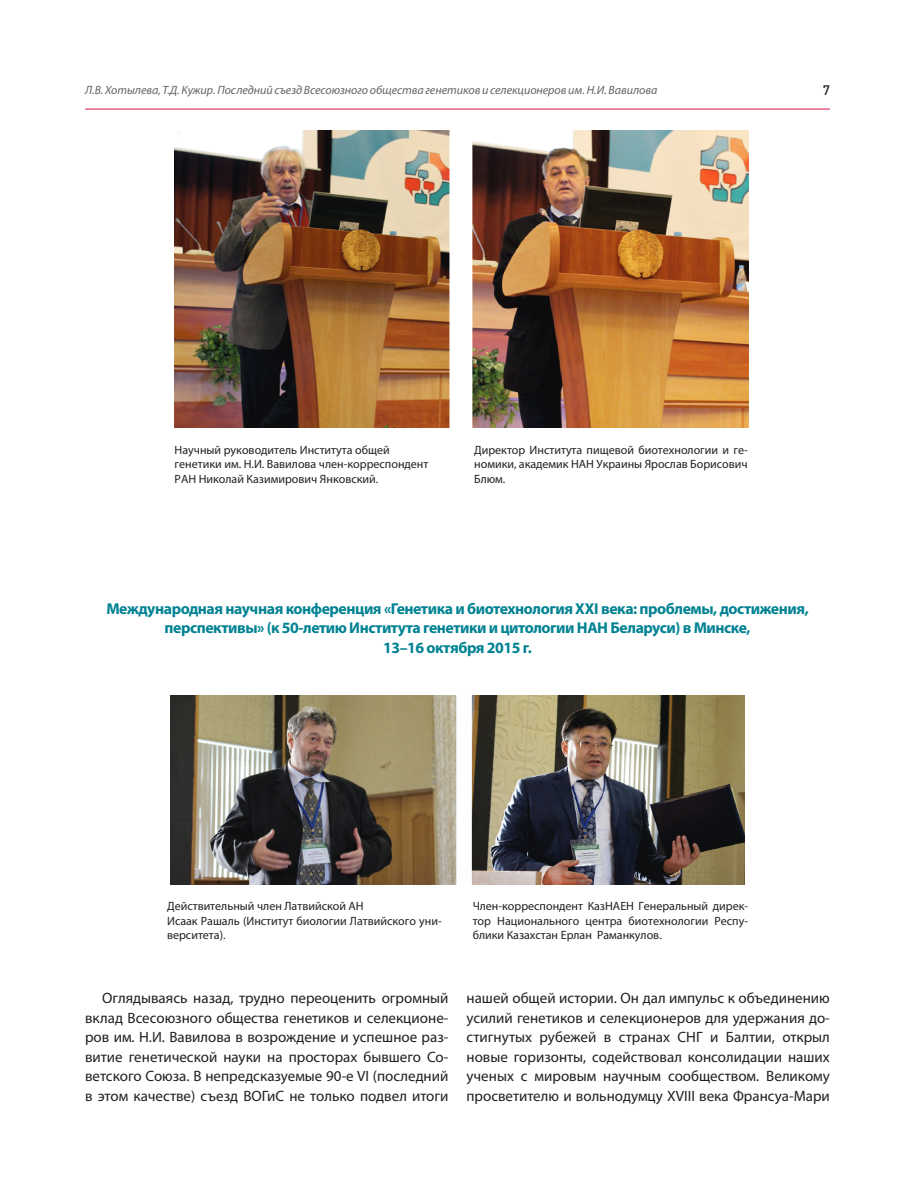
<style>
.page{position:relative;width:915px;height:1191px;background:#fff}
.page>*{position:absolute;margin:0;border:0;box-sizing:border-box;transform-origin:0 0}
.Подзаголовок{font:700 15.75px/19.5px "Myriad Pro";letter-spacing:-.03em;color:#008293;text-align:center}
.t1{font:15px/19.5px "Myriad Pro";color:#231f20;text-align:justify}
.t2{font:500 13.5px "DIN Cyr";color:#231f20}
.Подпись_под_рисунком{font:12px/14.4px "Myriad Pro";color:#231f20;text-align:justify}
.t3{font:italic 12px "Myriad Pro";color:#636366}
</style>
<div class="page">
<hr style="left:85px;top:109px;width:744px;height:1px;background:#d7123e">
<img style="left:174px;top:131px;width:574px;height:297px">
<img style="left:170px;top:695px;width:574px;height:189px">
<p class="t3" style="left:85px;top:83px;width:573px">Л.В. Хотылева, Т.Д. Кужир. Последний съезд Всесоюзного общества генетиков и селекционеров им. Н.И. Вавилова</p>
<p class="t2" style="left:822px;top:83px;width:9px">7</p>
<p class="Подпись_под_рисунком" style="left:174px;top:442px;width:255px;text-align:left">Научный руководитель Института общей генетики им. Н.И. Вавилова член-корреспондент<br>РАН Николай Казимирович Янковский.</p>
<p class="Подпись_под_рисунком" style="left:474px;top:442px;width:275px">Директор Института пищевой биотехнологии и ге&shy;номики, академик НАН Украины Ярослав Борисович Блюм.</p>
<p class="Подзаголовок" style="left:106px;top:598px;width:703px">Международная научная конференция «Генетика и биотехнология XXI века: проблемы, достижения, перспективы» (к 50-летию Института генетики и цитологии НАН Беларуси) в Минске,<br>13–16 октября 2015 г.</p>
<p class="Подпись_под_рисунком" style="left:167px;top:898px;width:198px">Действительный член Латвийской АН</p>
<p class="Подпись_под_рисунком" style="left:167px;top:913px;width:276px">Исаак Рашаль (Институт биологии Латвийского уни&shy;верситета).</p>
<p class="Подпись_под_рисунком" style="left:472px;top:898px;width:277px">Член-корреспондент КазНАЕН Генеральный дирек&shy;тор Национального центра биотехнологии Респу&shy;блики Казахстан Ерлан Раманкулов.</p>
<p class="t1" style="left:85px;top:988px;width:365px;text-indent:17px">Оглядываясь назад, трудно переоценить огромный вклад Всесоюзного общества генетиков и селекционе&shy;ров им. Н.И. Вавилова в возрождение и успешное раз&shy;витие генетической науки на просторах бывшего Со&shy;ветского Союза. В непредсказуемые 90-е VI (последний в этом качестве) съезд ВОГиС не только подвел итоги</p>
<p class="t1" style="left:466px;top:988px;width:365px">нашей общей истории. Он дал импульс к объединению усилий генетиков и селекционеров для удержания до&shy;стигнутых рубежей в странах СНГ и Балтии, открыл новые горизонты, содействовал консолидации наших ученых с мировым научным сообществом. Великому просветителю и вольнодумцу XVIII века Франсуа-Мари</p>
</div>
